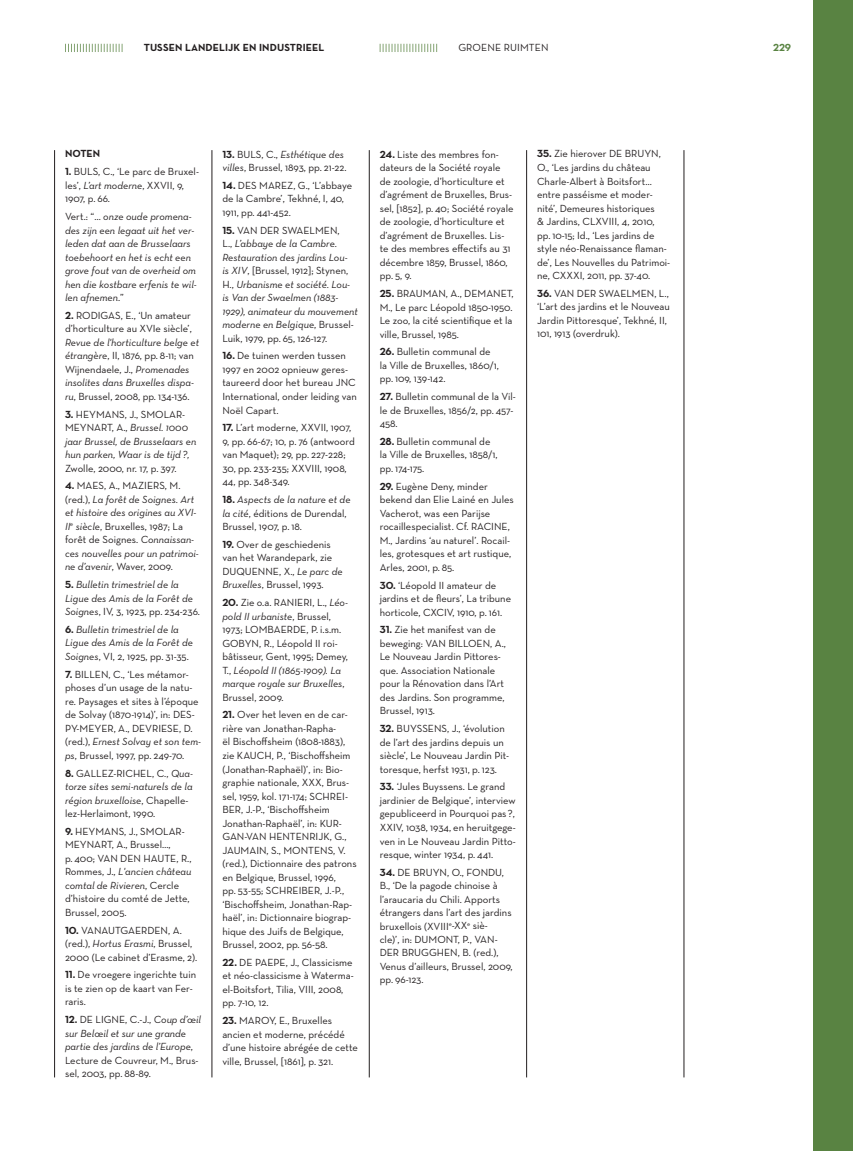
<style>
.page{position:relative;width:853px;height:1151px;background:#fff}
.page>*{position:absolute;margin:0;border:0;box-sizing:border-box;transform-origin:0 0}
.t1{font:10.5px/13.5px "Neutra Text";color:#231f20}
.t2{font:italic 10.5px/13.5px "Neutra Text";color:#231f20}
.t3{font:10.5px "Neutra Text Bold Alt";letter-spacing:.01em;color:#231f20}
.t4{font:700 10.5px "Neutra Text";color:#231f20}
.t5{font:10.5px "Neutra Text Bold Alt";color:#598342}
.s1{font-family:"Neutra Text Bold Alt"}
.s2{font-style:italic}
.s3{font-style:normal}
.s4{font-family:"Neutra Text Bold Alt";font-style:normal}
</style>
<div class="page">
<svg style="left:65px;top:44px;width:57px;height:8px"></svg>
<svg style="left:380px;top:44px;width:57px;height:8px"></svg>
<div style="left:813px;top:0;width:40px;height:1151px;background:#598342"></div>
<hr style="left:684px;top:150px;width:1px;height:927px;background:#231f20">
<hr style="left:526px;top:150px;width:1px;height:927px;background:#231f20">
<hr style="left:369px;top:150px;width:1px;height:927px;background:#231f20">
<hr style="left:212px;top:150px;width:1px;height:927px;background:#231f20">
<hr style="left:54px;top:150px;width:1px;height:927px;background:#231f20">
<p class="t3" style="left:144px;top:41px;width:182px">TUSSEN LANDELIJK EN INDUSTRIEEL</p>
<p class="t5" style="left:773px;top:41px;width:20px">229</p>
<p class="t1" style="left:458px;top:41px;width:92px">GROENE RUIMTEN</p>
<p class="t4" style="left:65px;top:147px;width:37px">NOTEN</p>
<p class="t1" style="left:65px;top:165px;width:135px"><span class="s1">1.</span> BULS, C., ‘Le parc de Bruxel&shy;les’, <span class="s2">L’art moderne</span>, XXVII, 9,<br>1907, p. 66.</p>
<p class="t2" style="left:65px;top:209px;width:133px"><span class="s3">Vert.: “…</span> onze oude promena&shy;des zijn een legaat uit het ver&shy;leden dat aan de Brusselaars toebehoort en het is echt een grove fout van de overheid om hen die kostbare erfenis te wil&shy;len afnemen<span class="s3">.”</span></p>
<p class="t1" style="left:65px;top:308px;width:128px"><span class="s1">2.</span> RODIGAS, E., ‘Un amateur d’horticulture au XVIe siècle’,</p>
<p class="t2" style="left:65px;top:335px;width:136px">Revue de l'horticulture belge et étrangère<span class="s3">, II, 1876, pp. 8-11; van<br>Wijnendaele, J.,</span> Promenades insolites dans Bruxelles dispa&shy;ru<span class="s3">, Brussel, 2008, pp. 134-136.</span></p>
<p class="t2" style="left:65px;top:407px;width:133px"><span class="s4">3.</span> <span class="s3">HEYMANS, J., SMOLAR-<br>MEYNART, A.,</span> Brussel. 1000 jaar Brussel, de Brusselaars en hun parken, Waar is de tijd ?,</p>
<p class="t1" style="left:65px;top:461px;width:113px">Zwolle, 2000, nr. 17, p. 397.</p>
<p class="t2" style="left:65px;top:479px;width:135px"><span class="s4">4.</span> <span class="s3">MAES, A., MAZIERS, M. (red.),</span> La forêt de Soignes. Art et histoire des origines au XVI-<br>II<sup>e</sup> siècle<span class="s3">, Bruxelles, 1987; La forêt de Soignes.</span> Connaissan&shy;ces nouvelles pour un patrimoi&shy;ne d’avenir<span class="s3">, Waver, 2009.</span></p>
<p class="t2" style="left:65px;top:577px;width:137px"><span class="s4">5.</span> Bulletin trimestriel de la<br>Ligue des Amis de la Forêt de<br>Soignes<span class="s3">, IV, 3, 1923, pp. 234-236.</span></p>
<p class="t2" style="left:65px;top:622px;width:129px"><span class="s4">6.</span> Bulletin trimestriel de la<br>Ligue des Amis de la Forêt de<br>Soignes<span class="s3">, VI, 2, 1925, pp. 31-35.</span></p>
<p class="t1" style="left:65px;top:667px;width:138px"><span class="s1">7.</span> BILLEN, C., ‘Les métamor&shy;phoses d’un usage de la natu&shy;re. Paysages et sites à l’époque de Solvay (1870-1914)’, in: DES-<br>PY-MEYER, A., DEVRIESE, D. (red.), <span class="s2">Ernest Solvay et son tem&shy;ps</span>, Brussel, 1997, pp. 249-70.</p>
<p class="t2" style="left:65px;top:766px;width:130px"><span class="s4">8.</span> <span class="s3">GALLEZ-RICHEL, C.,</span> Qua&shy;torze sites semi-naturels de la région bruxelloise<span class="s3">, Chapelle&shy;lez-Herlaimont, 1990.</span></p>
<p class="t1" style="left:65px;top:824px;width:128px"><span class="s1">9.</span> HEYMANS, J., SMOLAR-<br>MEYNART, A., Brussel…,<br>p. 400; VAN DEN HAUTE, R.,<br>Rommes, J., <span class="s2">L'ancien château comtal de Rivieren</span>, Cercle d’histoire du comté de Jette,<br>Brussel, 2005.</p>
<p class="t1" style="left:65px;top:923px;width:134px"><span class="s1">10.</span> VANAUTGAERDEN, A. (red.), <span class="s2">Hortus Erasmi</span>, Brussel,<br>2000 (Le cabinet d’Erasme, 2).</p>
<p class="t1" style="left:65px;top:968px;width:133px"><span class="s1">11.</span> De vroegere ingerichte tuin is te zien op de kaart van Fer&shy;raris.</p>
<p class="t1" style="left:65px;top:1012px;width:138px"><span class="s1">12.</span> DE LIGNE, C.-J., <span class="s2">Coup d’œil sur Belœil et sur une grande partie des jardins de l’Europe</span>,<br>Lecture de Couvreur, M., Brus&shy;sel, 2003, pp. 88-89.</p>
<p class="t1" style="left:222px;top:147px;width:126px"><span class="s1">13.</span> BULS, C., <span class="s2">Esthétique des villes</span>, Brussel, 1893, pp. 21-22.</p>
<p class="t1" style="left:222px;top:178px;width:131px"><span class="s1">14.</span> DES MAREZ, G., ‘L’abbaye de la Cambre’, Tekhné, I, 40,<br>1911, pp. 441-452.</p>
<p class="t2" style="left:222px;top:223px;width:137px"><span class="s4">15.</span> <span class="s3">VAN DER SWAELMEN,<br>L.,</span> L’abbaye de la Cambre.<br>Restauration des jardins Lou-<br>is XIV<span class="s3">, [Brussel, 1912]; Stynen,<br>H.,</span> Urbanisme et société. Lou&shy;is Van der Swaelmen (1883-<br>1929), animateur du mouvement moderne en Belgique<span class="s3">, Brussel-<br>Luik, 1979, pp. 65, 126-127.</span></p>
<p class="t1" style="left:222px;top:349px;width:136px"><span class="s1">16.</span> De tuinen werden tussen<br>1997 en 2002 opnieuw geres&shy;taureerd door het bureau JNC<br>International, onder leiding van<br>Noël Capart.</p>
<p class="t1" style="left:222px;top:421px;width:134px"><span class="s1">17.</span> L’art moderne, XXVII, 1907,<br>9, pp. 66-67; 10, p. 76 (antwoord van Maquet); 29, pp. 227-228;<br>30, pp. 233-235; XXVIII, 1908,<br>44, pp. 348-349.</p>
<p class="t1" style="left:222px;top:492px;width:130px"><span class="s1">18.</span> <span class="s2">Aspects de la nature et de la cité</span>, éditions de Durendal,<br>Brussel, 1907, p. 18.</p>
<p class="t1" style="left:222px;top:537px;width:122px"><span class="s1">19.</span> Over de geschiedenis van het Warandepark, zie<br>DUQUENNE, X., <span class="s2">Le parc de<br>Bruxelles</span>, Brussel, 1993.</p>
<p class="t1" style="left:222px;top:595px;width:127px"><span class="s1">20.</span> Zie o.a. RANIERI, L., <span class="s2">Léo&shy;pold II urbaniste</span>, Brussel,<br>1973; LOMBAERDE, P. i.s.m.<br>GOBYN, R., Léopold II roi&shy;bâtisseur, Gent, 1995; Demey,<br>T., <span class="s2">Léopold II (1865-1909). La marque royale sur Bruxelles</span>,<br>Brussel, 2009.</p>
<p class="t1" style="left:222px;top:708px;width:136px"><span class="s1">21.</span> Over het leven en de car&shy;rière van Jonathan-Rapha-<br>ël Bischoffsheim (1808-1883), zie KAUCH, P., ‘Bischoffsheim (Jonathan-Raphaël)’, in: Bio&shy;graphie nationale, XXX, Brus&shy;sel, 1959, kol. 171-174; SCHREI-<br>BER, J.-P., ‘Bischoffsheim<br>Jonathan-Raphaël’, in: KUR-<br>GAN-VAN HENTENRIJK, G.,<br>JAUMAIN, S., MONTENS, V. (red.), Dictionnaire des patrons en Belgique, Brussel, 1996,<br>pp. 53-55; SCHREIBER, J.-P., ‘Bischoffsheim, Jonathan-Rap&shy;haël’, in: Dictionnaire biograp&shy;hique des Juifs de Belgique,<br>Brussel, 2002, pp. 56-58.</p>
<p class="t1" style="left:222px;top:955px;width:133px"><span class="s1">22.</span> DE PAEPE, J., Classicisme et néo-classicisme à Waterma&shy;el-Boitsfort, Tilia, VIII, 2008, pp. 7-10, 12.</p>
<p class="t1" style="left:222px;top:1013px;width:137px"><span class="s1">23.</span> MAROY, E., Bruxelles ancien et moderne, précédé d’une histoire abrégée de cette ville, Brussel, [1861], p. 321.</p>
<p class="t1" style="left:380px;top:147px;width:135px"><span class="s1">24.</span> Liste des membres fon&shy;dateurs de la Société royale de zoologie, d’horticulture et d’agrément de Bruxelles, Brus&shy;sel, [1852], p. 40; Société royale de zoologie, d’horticulture et d’agrément de Bruxelles. Lis&shy;te des membres effectifs au 31 décembre 1859, Brussel, 1860, pp. 5, 9.</p>
<p class="t1" style="left:380px;top:287px;width:135px;text-align:justify"><span class="s1">25.</span> BRAUMAN, A., DEMANET, M., Le parc Léopold 1850-1950.<br>Le zoo, la cité scientifique et la ville, Brussel, 1985.</p>
<p class="t1" style="left:380px;top:345px;width:121px"><span class="s1">26.</span> Bulletin communal de la Ville de Bruxelles, 1860/1, pp. 109, 139-142.</p>
<p class="t1" style="left:380px;top:390px;width:138px"><span class="s1">27.</span> Bulletin communal de la Vil&shy;le de Bruxelles, 1856/2, pp. 457-<br>458.</p>
<p class="t1" style="left:380px;top:434px;width:119px"><span class="s1">28.</span> Bulletin communal de la Ville de Bruxelles, 1858/1, pp. 174-175.</p>
<p class="t1" style="left:380px;top:479px;width:136px"><span class="s1">29.</span> Eugène Deny, minder bekend dan Elie Lainé en Jules<br>Vacherot, was een Parijse rocaillespecialist. Cf. RACINE,<br>M., Jardins ‘au naturel’. Rocail&shy;les, grotesques et art rustique,<br>Arles, 2001, p. 85.</p>
<p class="t1" style="left:380px;top:578px;width:133px"><span class="s1">30.</span> ‘Léopold II amateur de jardins et de fleurs’, La tribune horticole, CXCIV, 1910, p. 161.</p>
<p class="t1" style="left:380px;top:623px;width:128px"><span class="s1">31.</span> Zie het manifest van de beweging: VAN BILLOEN, A.,<br>Le Nouveau Jardin Pittores&shy;que. Association Nationale pour la Rénovation dans l’Art des Jardins. Son programme,<br>Brussel, 1913.</p>
<p class="t1" style="left:380px;top:721px;width:131px"><span class="s1">32.</span> BUYSSENS, J., ‘évolution de l’art des jardins depuis un siècle’, Le Nouveau Jardin Pit&shy;toresque, herfst 1931, p. 123.</p>
<p class="t1" style="left:380px;top:780px;width:138px"><span class="s1">33.</span> ‘Jules Buyssens. Le grand jardinier de Belgique’, interview gepubliceerd in Pourquoi pas ?,<br>XXIV, 1038, 1934, en heruitgege&shy;ven in Le Nouveau Jardin Pitto&shy;resque, winter 1934, p. 441.</p>
<p class="t1" style="left:380px;top:865px;width:135px"><span class="s1">34.</span> DE BRUYN, O., FONDU,<br>B., ‘De la pagode chinoise à l’araucaria du Chili. Apports étrangers dans l’art des jardins bruxellois (XVIII<sup>e</sup>-XX<sup>e</sup> siè-<br>cle)’, in: DUMONT, P., VAN-<br>DER BRUGGHEN, B. (red.),<br>Venus d’ailleurs, Brussel, 2009, pp. 96-123.</p>
<p class="t1" style="left:537px;top:147px;width:135px"><span class="s1">35.</span> Zie hierover DE BRUYN,<br>O., ‘Les jardins du château<br>Charle-Albert à Boitsfort… entre passéisme et moder&shy;nité’, Demeures historiques<br>&amp; Jardins, CLXVIII, 4, 2010, pp. 10-15; Id., ‘Les jardins de style néo-Renaissance flaman&shy;de’, Les Nouvelles du Patrimoi&shy;ne, CXXXI, 2011, pp. 37-40.</p>
<p class="t1" style="left:537px;top:286px;width:134px"><span class="s1">36.</span> VAN DER SWAELMEN, L., ‘L’art des jardins et le Nouveau<br>Jardin Pittoresque’, Tekhné, II,<br>101, 1913 (overdruk).</p>
</div>
